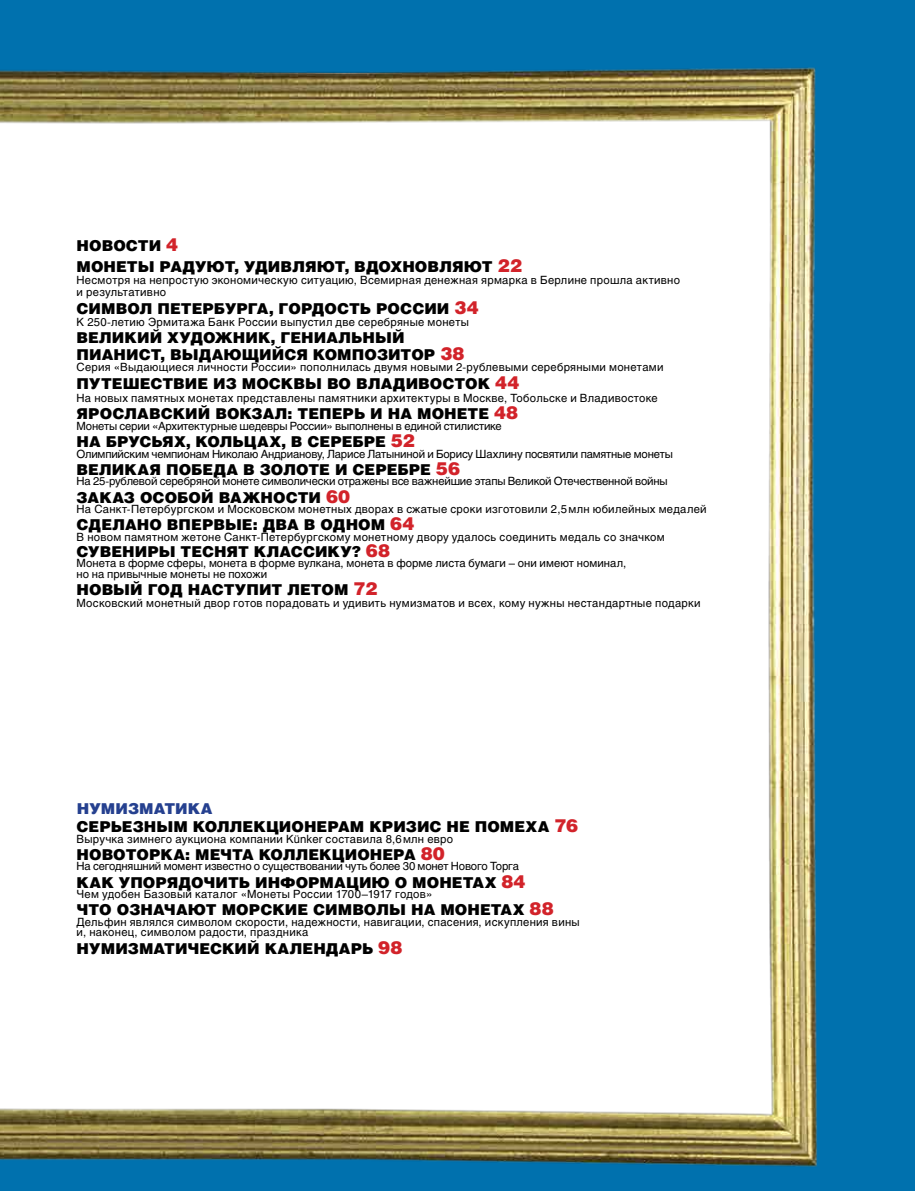
<style>
.page{position:relative;width:915px;height:1191px;background:#fff}
.page>*{position:absolute;margin:0;border:0;box-sizing:border-box;transform-origin:0 0}
.t1{font:900 15px/21.6px "Helios";letter-spacing:.005em;color:#000}
.t2{font:900 15px "Helios";letter-spacing:.005em;color:#25408f}
.t3{font:11.25px/10.5px "Helios";letter-spacing:.02em;color:#000}
.t4{font:11.25px "Helios";letter-spacing:-.015em;color:#000}
.s1{font-size:18px;color:#d2232a}
.s2{font-family:"Arial"}
</style>
<div class="page">
<div style="left:797px;top:0;width:117px;height:1191px;background:#0071ae"></div>
<div style="left:0;top:0;width:914px;height:72px;background:#0071ae"></div>
<div style="left:0;top:1121px;width:914px;height:70px;background:#0071ae"></div>
<img style="left:0;top:67px;width:817px;height:1100px">
<div style="left:0;top:258px;width:87px;height:17px;background:#fff"></div>
<div style="left:0;top:300px;width:87px;height:17px;background:#fff"></div>
<div style="left:0;top:332px;width:93px;height:27px;background:#fff"></div>
<div style="left:0;top:518px;width:96px;height:17px;background:#fff"></div>
<div style="left:0;top:375px;width:109px;height:17px;background:#fff"></div>
<div style="left:0;top:462px;width:114px;height:17px;background:#fff"></div>
<div style="left:0;top:437px;width:114px;height:17px;background:#fff"></div>
<div style="left:0;top:544px;width:114px;height:25px;background:#fff"></div>
<div style="left:0;top:857px;width:114px;height:26px;background:#fff"></div>
<div style="left:0;top:582px;width:114px;height:26px;background:#fff"></div>
<div style="left:0;top:490px;width:118px;height:17px;background:#fff"></div>
<div style="left:0;top:405px;width:88px;height:26px;background:#fff"></div>
<div style="left:0;top:831px;width:128px;height:18px;background:#fff"></div>
<div style="left:0;top:889px;width:128px;height:17px;background:#fff"></div>
<div style="left:0;top:914px;width:128px;height:17px;background:#fff"></div>
<h1 class="t1" style="left:77px;top:234px;width:446px">Новости <span class="s1">4<br></span>Монеты радуют, удивляют, вдохновляют <span class="s1">22</span></h1>
<p class="t3" style="left:77px;top:274px;width:605px;line-height:12px">Несмотря на непростую экономическую ситуацию, Всемирная денежная ярмарка в Берлине прошла активно и результативно</p>
<h1 class="t1" style="left:77px;top:297px;width:403px">Символ Петербурга, гордость России <span class="s1">34</span></h1>
<p class="t3" style="left:77px;top:316px;width:394px">К 250-летию Эрмитажа Банк России выпустил две серебряные монеты</p>
<h1 class="t1" style="left:77px;top:328px;width:389px;line-height:17.2px">Великий художник, гениальный пианист, выдающийся композитор <span class="s1">38</span></h1>
<p class="t3" style="left:77px;top:362px;width:588px">Серия «Выдающиеся личности России» пополнилась двумя новыми 2‑рублевыми серебряными монетами</p>
<h1 class="t1" style="left:77px;top:372px;width:444px">Путешествие из Москвы во Владивосток <span class="s1">44</span></h1>
<p class="t3" style="left:77px;top:393px;width:582px">На новых памятных монетах представлены памятники архитектуры в Москве, Тобольске и Владивостоке</p>
<h1 class="t1" style="left:77px;top:402px;width:443px">Ярославский вокзал: теперь и на монете <span class="s1">48</span></h1>
<p class="t4" style="left:77px;top:419px;width:426px">Монеты серии «Архитектурные шедевры России» выполнены в единой стилистике</p>
<h1 class="t1" style="left:77px;top:430px;width:339px">На брусьях, кольцах, в серебре <span class="s1">52</span></h1>
<p class="t4" style="left:77px;top:447px;width:597px">Олимпийским чемпионам Николаю Андрианову, Ларисе Латыниной и Борису Шахлину посвятили памятные монеты</p>
<h1 class="t1" style="left:77px;top:458px;width:385px">Великая Победа в золоте и серебре <span class="s1">56</span></h1>
<p class="t4" style="left:77px;top:475px;width:592px">На 25‑рублевой серебряной монете символически отражены все важнейшие этапы Великой Отечественной войны</p>
<h1 class="t1" style="left:77px;top:486px;width:275px">Заказ особой важности <span class="s1">60</span></h1>
<p class="t3" style="left:77px;top:504px;width:631px">На Санкт-Петербургском и Московском монетных дворах в сжатые сроки изготовили 2,5млн юбилейных медалей</p>
<h1 class="t1" style="left:77px;top:513px;width:339px">Сделано впервые: два в одном <span class="s1">64</span></h1>
<p class="t3" style="left:77px;top:531px;width:589px">В новом памятном жетоне Санкт-Петербургскому монетному двору удалось соединить медаль со значком</p>
<h1 class="t1" style="left:77px;top:540px;width:315px">Сувениры теснят классику? <span class="s1">68</span></h1>
<p class="t3" style="left:77px;top:558px;width:551px">Монета в форме сферы, монета в форме вулкана, монета в форме листа бумаги – они имеют номинал, но на привычные монеты не похожи</p>
<h1 class="t1" style="left:77px;top:578px;width:302px">Новый год наступит летом <span class="s1">72</span></h1>
<p class="t3" style="left:77px;top:597px;width:625px">Московский монетный двор готов порадовать и удивить нумизматов и всех, кому нужны нестандартные подарки</p>
<h1 class="t2" style="left:77px;top:799px;width:137px">Нумизматика</h1>
<h1 class="t1" style="left:77px;top:815px;width:503px">Серьезным коллекционерам кризис не помеха <span class="s1">76</span></h1>
<p class="t3" style="left:77px;top:833px;width:378px">Выручка зимнего аукциона компании K<span class="s2">ü</span>nker составила 8,6млн евро</p>
<h1 class="t1" style="left:77px;top:843px;width:370px">Новоторка: мечта коллекционера <span class="s1">80</span></h1>
<p class="t4" style="left:77px;top:859px;width:444px">На сегодняшний момент известно о существовании чуть более 30 монет Нового Торга</p>
<h1 class="t1" style="left:77px;top:870px;width:450px">Как упорядочить информацию о монетах <span class="s1">84</span></h1>
<p class="t3" style="left:77px;top:888px;width:357px">Чем удобен Базовый каталог «Монеты России 1700–1917 годов»</p>
<h1 class="t1" style="left:77px;top:898px;width:478px">Что означают морские символы на монетах <span class="s1">88</span></h1>
<p class="t3" style="left:77px;top:916px;width:504px">Дельфин являлся символом скорости, надежности, навигации, спасения, искупления вины и, наконец, символом радости, праздника</p>
<h1 class="t1" style="left:77px;top:936px;width:327px">Нумизматический календарь <span class="s1">98</span></h1>
</div>
